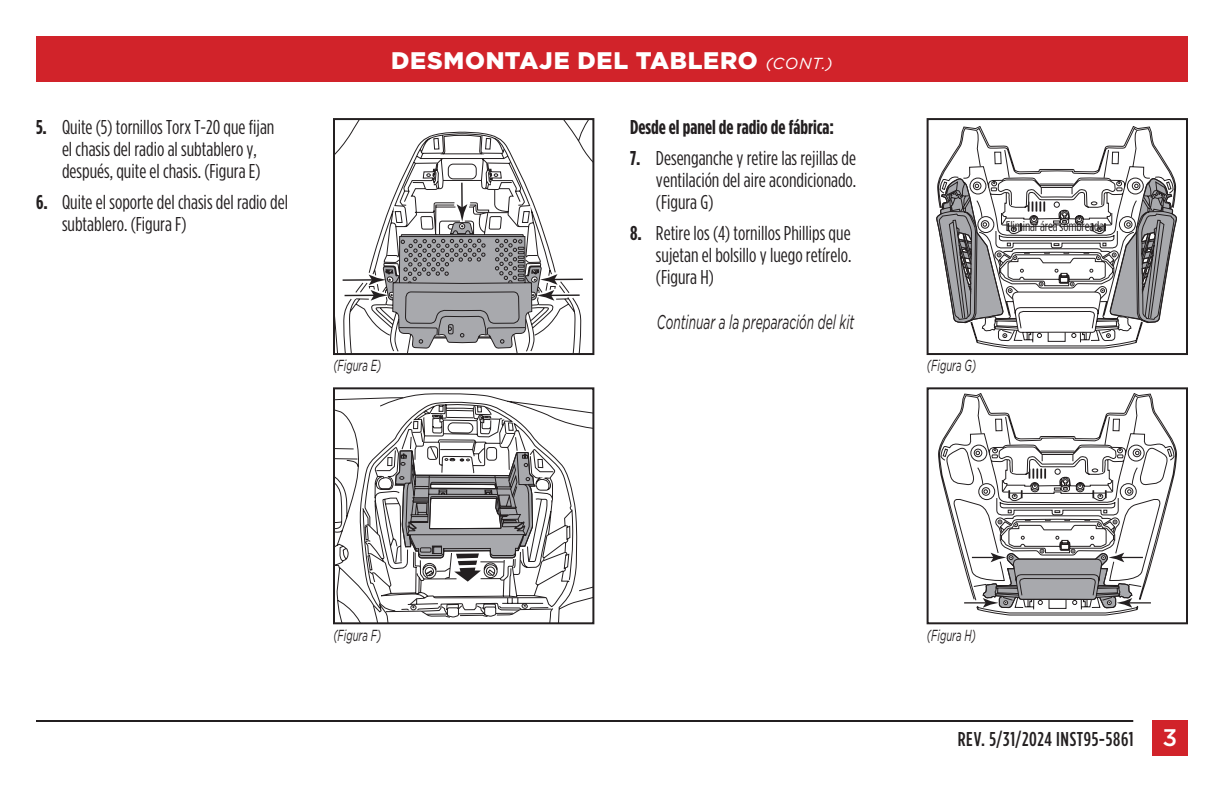
<style>
.page{position:relative;width:1224px;height:792px;background:#fff}
.page>*{position:absolute;margin:0;border:0;box-sizing:border-box;transform-origin:0 0}
.t1{font:900 24px "Gotham";letter-spacing:.03em;color:#fff}
.t2{font:20px/22px "Gotham Condensed";color:#231f20}
.t3{font:700 20px "Gotham Condensed";color:#231f20}
.t4{font:italic 20px "Gotham";color:#231f20;scale:.6 1}
.t5{font:500 20px "Gotham Condensed";letter-spacing:.03em;color:#231f20}
.t6{font:italic 16px "Gotham";color:#231f20;scale:.6 1}
.t7{font:14px "Gotham Condensed";letter-spacing:-.01em;color:#231f20}
.s1{font-weight:700}
.s2{font-weight:400;font-style:italic;font-size:16px}
.s3{font-family:"Gotham";font-size:24px;color:#fff}
</style>
<div class="page">
<div style="left:36px;top:36px;width:1152px;height:45px;background:#d1232a"></div>
<hr style="left:36px;top:720px;width:1097px;height:2px;background:#231f20">
<div style="left:1152px;top:720px;width:36px;height:36px;background:#d1232a"></div>
<svg style="left:336px;top:398px;width:255px;height:223px"></svg>
<svg style="left:364px;top:393px;width:209px;height:228px"></svg>
<div style="left:333px;top:387px;width:261px;height:237px;border:2px solid #231f20"></div>
<svg style="left:938px;top:393px;width:239px;height:88px"></svg>
<svg style="left:942px;top:397px;width:231px;height:219px"></svg>
<div style="left:927px;top:387px;width:261px;height:237px;border:2px solid #231f20"></div>
<svg style="left:336px;top:121px;width:156px;height:231px"></svg>
<hr style="left:549px;top:294px;width:31px;height:2px;background:#231f20">
<hr style="left:552px;top:279px;width:31px;height:1px;background:#231f20">
<hr style="left:343px;top:279px;width:31px;height:2px;background:#231f20">
<hr style="left:345px;top:295px;width:31px;height:1px;background:#231f20">
<svg style="left:369px;top:135px;width:207px;height:217px"></svg>
<div style="left:333px;top:118px;width:261px;height:237px;border:2px solid #231f20"></div>
<svg style="left:936px;top:130px;width:241px;height:218px"></svg>
<div style="left:927px;top:118px;width:261px;height:237px;border:2px solid #231f20"></div>
<p class="t2" style="left:62px;top:116px;width:214px;text-indent:-26px"><span class="s1">5.</span> Quite (5) tornillos Torx T-20 que fijan el chasis del radio al subtablero y, después, quite el chasis. (Figura E)</p>
<p class="t2" style="left:62px;top:191px;width:228px;text-indent:-26px"><span class="s1">6.</span> Quite el soporte del chasis del radio del subtablero. (Figura F)</p>
<p class="t1" style="left:391px;top:46px;width:443px">DESMONTAJE DEL TABLERO <span class="s2">(CONT.)</span></p>
<p class="t3" style="left:630px;top:116px;width:206px">Desde el panel de radio de fábrica:</p>
<p class="t2" style="left:656px;top:147px;width:202px;text-align:justify;text-indent:-26px"><span class="s1">7.</span> Desenganche y retire las rejillas de ventilación del aire acondicionado. (Figura G)</p>
<p class="t2" style="left:656px;top:222px;width:197px;text-align:justify;text-indent:-26px"><span class="s1">8.</span> Retire los (4) tornillos Phillips que sujetan el bolsillo y luego retírelo. (Figura H)</p>
<p class="t4" style="left:657px;top:311px;width:331px">Continuar a la preparación del kit</p>
<p class="t6" style="left:333px;top:357px;width:81px">(Figura E)</p>
<p class="t6" style="left:927px;top:357px;width:83px">(Figura G)</p>
<p class="t7" style="left:1006px;top:218px;width:100px">Eliminar área sombreada</p>
<p class="t6" style="left:333px;top:626px;width:81px">(Figura F)</p>
<p class="t6" style="left:927px;top:626px;width:83px">(Figura H)</p>
<p class="t5" style="left:958px;top:728px;width:221px">REV. 5/31/2024 INST95-5861 <span class="s3">3</span></p>
</div>
